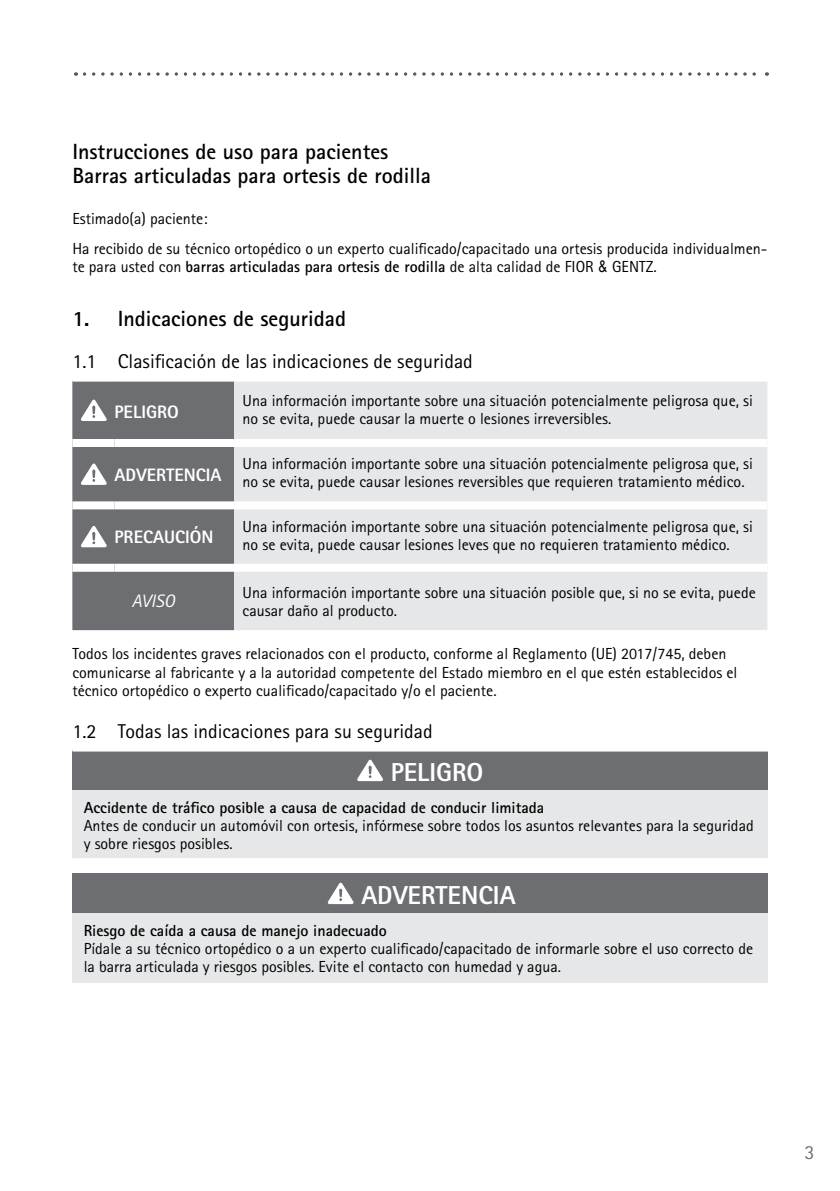
<style>
.page{position:relative;width:840px;height:1191px;background:#fff}
.page>*{position:absolute;margin:0;border:0;box-sizing:border-box;transform-origin:0 0}
.t1{font:800 26px "Rotis Sans Serif Pro";color:#fff}
.t2{font:700 22px/24px "Rotis Sans Serif Pro";color:#000}
.t3{font:20px "Rotis Sans Serif Pro";color:#000}
.t4{font:20px "Rotis Sans Serif Pro";color:#6d6e71}
.t5{font:800 18px "Rotis Sans Serif Pro";color:#fff}
.t6{font:italic 18px "Rotis Sans Serif Pro";color:#fff}
.t7{font:16px/18px "Rotis Sans Serif Pro";color:#000}
.t8{font:700 16px "Rotis Sans Serif Pro";color:#000}
.s1{font-weight:700}
.s2{font-family:"Arial Narrow"}
</style>
<div class="page">
<svg style="left:84px;top:73px;width:683px;height:3px"></svg>
<div style="left:72px;top:381px;width:162px;height:249px;background:#6d6e71"></div>
<div style="left:234px;top:381px;width:533px;height:249px;background:#e6e7e8"></div>
<div style="left:234px;top:564px;width:533px;height:8px;background:#fff"></div>
<div style="left:234px;top:501px;width:533px;height:8px;background:#fff"></div>
<div style="left:72px;top:439px;width:43px;height:8px;background:#fff"></div>
<div style="left:115px;top:439px;width:119px;height:8px;background:#fff"></div>
<div style="left:234px;top:439px;width:533px;height:8px;background:#fff"></div>
<div style="left:72px;top:501px;width:43px;height:8px;background:#fff"></div>
<div style="left:115px;top:501px;width:119px;height:8px;background:#fff"></div>
<div style="left:72px;top:564px;width:43px;height:8px;background:#fff"></div>
<div style="left:115px;top:564px;width:119px;height:8px;background:#fff"></div>
<svg style="left:77px;top:397px;width:34px;height:25px"></svg>
<svg style="left:77px;top:460px;width:34px;height:26px"></svg>
<svg style="left:77px;top:523px;width:34px;height:26px"></svg>
<div style="left:72px;top:750px;width:695px;height:40px;background:#6d6e71"></div>
<div style="left:72px;top:790px;width:695px;height:70px;background:#e6e7e8"></div>
<hr style="left:72px;top:749px;width:695px;height:2px;background:#fff">
<hr style="left:72px;top:858px;width:695px;height:4px;background:#fff">
<svg style="left:357px;top:759px;width:26px;height:23px"></svg>
<div style="left:72px;top:873px;width:695px;height:40px;background:#6d6e71"></div>
<div style="left:72px;top:913px;width:695px;height:70px;background:#e6e7e8"></div>
<svg style="left:327px;top:882px;width:27px;height:23px"></svg>
<h2 class="t2" style="left:72px;top:140px;width:360px">Instrucciones de uso para pacientes<br>Barras articuladas para ortesis de rodilla</h2>
<p class="t7" style="left:72px;top:204px;width:696px;line-height:29.4px">Estimado(a) paciente:<br>Ha recibido de su técnico ortopédico o un experto cualificado/capacitado una ortesis producida individualmen-</p>
<p class="t7" style="left:72px;top:257px;width:585px">te para usted con <span class="s1">barras articuladas para ortesis de rodilla</span> de alta calidad de FIOR <span class="s2">&amp;</span> GENTZ.</p>
<h2 class="t2" style="left:72px;top:306px;width:275px">1. Indicaciones de seguridad</h2>
<p class="t3" style="left:72px;top:350px;width:402px">1.1 Clasificación de las indicaciones de seguridad</p>
<p class="t5" style="left:115px;top:400px;width:66px">PELIGRO</p>
<p class="t7" style="left:242px;top:391px;width:511px">Una información importante sobre una situación potencialmente peligrosa que, si no se evita, puede causar la muerte o lesiones irreversibles.</p>
<p class="t5" style="left:115px;top:463px;width:108px">ADVERTENCIA</p>
<p class="t7" style="left:242px;top:455px;width:511px">Una información importante sobre una situación potencialmente peligrosa que, si no se evita, puede causar lesiones reversibles que requieren tratamiento médico.</p>
<p class="t5" style="left:115px;top:525px;width:100px">PRECAUCIÓN</p>
<p class="t7" style="left:242px;top:517px;width:511px">Una información importante sobre una situación potencialmente peligrosa que, si no se evita, puede causar lesiones leves que no requieren tratamiento médico.</p>
<p class="t6" style="left:132px;top:590px;width:45px">AVISO</p>
<p class="t7" style="left:242px;top:583px;width:514px">Una información importante sobre una situación posible que, si no se evita, puede causar daño al producto.</p>
<p class="t7" style="left:72px;top:645px;width:666px">Todos los incidentes graves relacionados con el producto, conforme al Reglamento (UE) 2017/745, deben comunicarse al fabricante y a la autoridad competente del Estado miembro en el que estén establecidos el técnico ortopédico o experto cualificado/capacitado y/o el paciente.</p>
<p class="t3" style="left:72px;top:719px;width:362px">1.2 Todas las indicaciones para su seguridad</p>
<h1 class="t1" style="left:390px;top:755px;width:94px">PELIGRO</h1>
<p class="t8" style="left:84px;top:797px;width:462px">Accidente de tráfico posible a causa de capacidad de conducir limitada</p>
<p class="t7" style="left:84px;top:816px;width:671px">Antes de conducir un automóvil con ortesis, infórmese sobre todos los asuntos relevantes para la seguridad y sobre riesgos posibles.</p>
<h1 class="t1" style="left:361px;top:878px;width:156px">ADVERTENCIA</h1>
<p class="t8" style="left:84px;top:920px;width:304px">Riesgo de caída a causa de manejo inadecuado</p>
<p class="t7" style="left:84px;top:939px;width:670px">Pídale a su técnico ortopédico o a un experto cualificado/capacitado de informarle sobre el uso correcto de la barra articulada y riesgos posibles. Evite el contacto con humedad y agua.</p>
<p class="t4" style="left:804px;top:1140px;width:11px">3</p>
</div>
